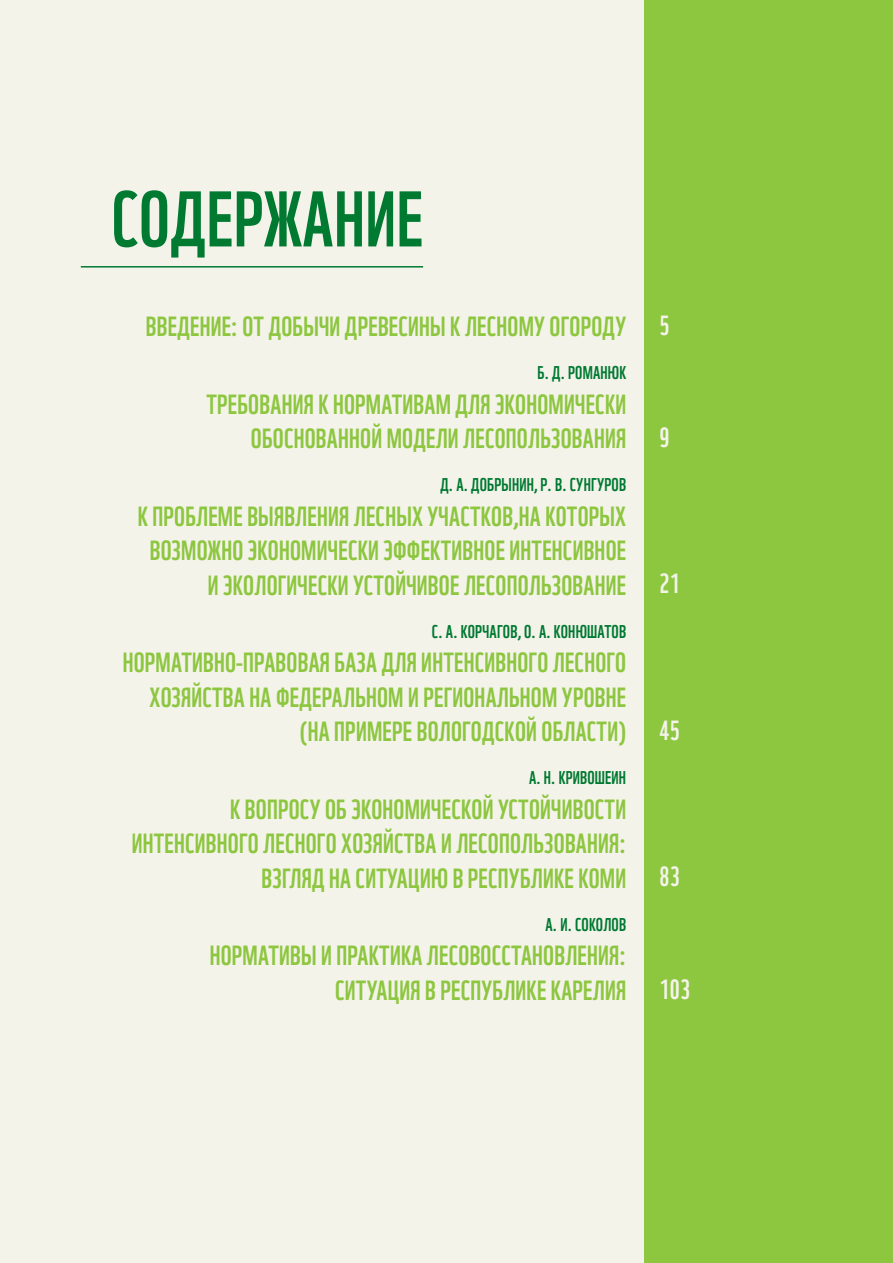
<style>
.page{position:relative;width:893px;height:1263px;background:#f4f3ea}
.page>*{position:absolute;margin:0;border:0;box-sizing:border-box;transform-origin:0 0}
.t1{font:76.5px "WWF";color:#007931}
.t2{font:27px/34.5px "WWF";letter-spacing:.01em;color:#8dc63f;text-align:right}
.t3{font:27px "WWF";letter-spacing:.01em;color:#f4f3ea}
.t4{font:18px "WWF";letter-spacing:.01em;color:#007931}
</style>
<div class="page">
<div style="left:645px;top:0;width:248px;height:1263px;background:#8dc63f"></div>
<hr style="left:81px;top:266px;width:342px;height:2px;background:#007931">
<h1 class="t1" style="left:111px;top:159px;width:309px">СОДЕРЖАНИЕ</h1>
<p class="t2" style="left:146px;top:307px;width:480px">Введение: от добычи древесины к лесному огороду</p>
<p class="t4" style="left:538px;top:359px;width:89px">Б. Д. Романюк</p>
<p class="t2" style="left:206px;top:384px;width:421px">Требования к нормативам для экономически обоснованной модели лесопользования</p>
<p class="t4" style="left:440px;top:471px;width:186px">Д. А. Добрынин, Р. В. Сунгуров</p>
<p class="t2" style="left:138px;top:496px;width:490px">К проблеме выявления лесных участков,на которых возможно экономически эффективное интенсивное и экологически устойчивое лесопользование</p>
<p class="t4" style="left:432px;top:617px;width:194px">С. А. Корчагов, О. А. Конюшатов</p>
<p class="t2" style="left:123px;top:643px;width:505px">Нормативно-правовая база для интенсивного лесного хозяйства на федеральном и региональном уровне (на примере Вологодской области)</p>
<p class="t4" style="left:529px;top:764px;width:99px">А. Н. Кривошеин</p>
<p class="t2" style="left:132px;top:789px;width:496px">К вопросу об экономической устойчивости интенсивного лесного хозяйства и лесопользования: взгляд на ситуацию в Республике Коми</p>
<p class="t4" style="left:545px;top:910px;width:81px">А. И. Соколов</p>
<p class="t2" style="left:210px;top:936px;width:418px">Нормативы и практика лесовосстановления: ситуация в Республике Карелия</p>
<p class="t3" style="left:659px;top:304px;width:11px">5</p>
<p class="t3" style="left:659px;top:416px;width:11px">9</p>
<p class="t3" style="left:659px;top:563px;width:22px">21</p>
<p class="t3" style="left:659px;top:709px;width:22px">45</p>
<p class="t3" style="left:659px;top:856px;width:22px">83</p>
<p class="t3" style="left:659px;top:968px;width:32px">103</p>
</div>
